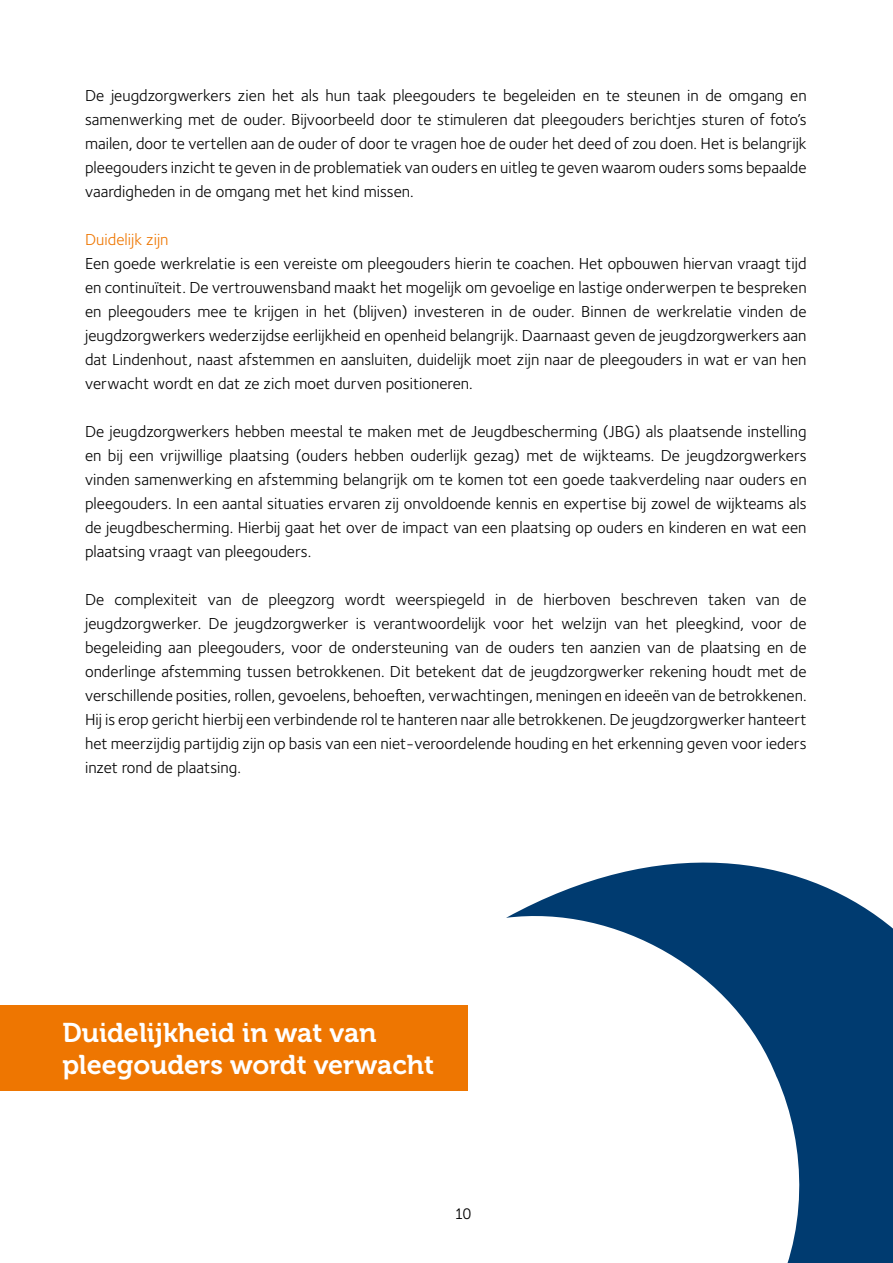
<style>
.page{position:relative;width:893px;height:1263px;background:#fff}
.page>*{position:absolute;margin:0;border:0;box-sizing:border-box;transform-origin:0 0}
.t1{font:27px/32.4px "Museo 700";color:#fff}
.t2{font:16.5px/24px "Foundry Sterling";color:#000;text-align:justify}
.t3{font:16.5px "Foundry Sterling";color:#ee7601}
.t4{font:15px "Museo 300";color:#000}
</style>
<div class="page">
<div style="left:0;top:1005px;width:468px;height:85px;background:#ee7601"></div>
<svg style="left:506px;top:862px;width:387px;height:401px"></svg>
<p class="t2" style="left:85px;top:84px;width:723px">De jeugdzorgwerkers zien het als hun taak pleegouders te begeleiden en te steunen in de omgang en samenwerking met de ouder. Bijvoorbeeld door te stimuleren dat pleegouders berichtjes sturen of foto’s mailen, door te vertellen aan de ouder of door te vragen hoe de ouder het deed of zou doen. Het is belangrijk pleegouders inzicht te geven in de problematiek van ouders en uitleg te geven waarom ouders soms bepaalde vaardigheden in de omgang met het kind missen.</p>
<p class="t3" style="left:85px;top:230px;width:85px">Duidelijk zijn</p>
<p class="t2" style="left:85px;top:252px;width:723px">Een goede werkrelatie is een vereiste om pleegouders hierin te coachen. Het opbouwen hiervan vraagt tijd en continuïteit. De vertrouwensband maakt het mogelijk om gevoelige en lastige onderwerpen te bespreken en pleegouders mee te krijgen in het (blijven) investeren in de ouder. Binnen de werkrelatie vinden de jeugdzorgwerkers wederzijdse eerlijkheid en openheid belangrijk. Daarnaast geven de jeugdzorgwerkers aan dat Lindenhout, naast afstemmen en aansluiten, duidelijk moet zijn naar de pleegouders in wat er van hen verwacht wordt en dat ze zich moet durven positioneren.</p>
<p class="t2" style="left:85px;top:420px;width:723px">De jeugdzorgwerkers hebben meestal te maken met de Jeugdbescherming (JBG) als plaatsende instelling en bij een vrijwillige plaatsing (ouders hebben ouderlijk gezag) met de wijkteams. De jeugdzorgwerkers vinden samenwerking en afstemming belangrijk om te komen tot een goede taakverdeling naar ouders en pleegouders. In een aantal situaties ervaren zij onvoldoende kennis en expertise bij zowel de wijkteams als de jeugdbescherming. Hierbij gaat het over de impact van een plaatsing op ouders en kinderen en wat een plaatsing vraagt van pleegouders.</p>
<p class="t2" style="left:85px;top:588px;width:723px">De complexiteit van de pleegzorg wordt weerspiegeld in de hierboven beschreven taken van de jeugdzorgwerker. De jeugdzorgwerker is verantwoordelijk voor het welzijn van het pleegkind, voor de begeleiding aan pleegouders, voor de ondersteuning van de ouders ten aanzien van de plaatsing en de onderlinge afstemming tussen betrokkenen. Dit betekent dat de jeugdzorgwerker rekening houdt met de verschillende posities, rollen, gevoelens, behoeften, verwachtingen, meningen en ideeën van de betrokkenen.<br>Hij is erop gericht hierbij een verbindende rol te hanteren naar alle betrokkenen. De jeugdzorgwerker hanteert het meerzijdig partijdig zijn op basis van een niet-veroordelende houding en het erkenning geven voor ieders inzet rond de plaatsing.</p>
<h1 class="t1" style="left:62px;top:1017px;width:373px">Duidelijkheid in wat van pleegouders wordt verwacht</h1>
<p class="t4" style="left:455px;top:1206px;width:17px">10</p>
</div>
